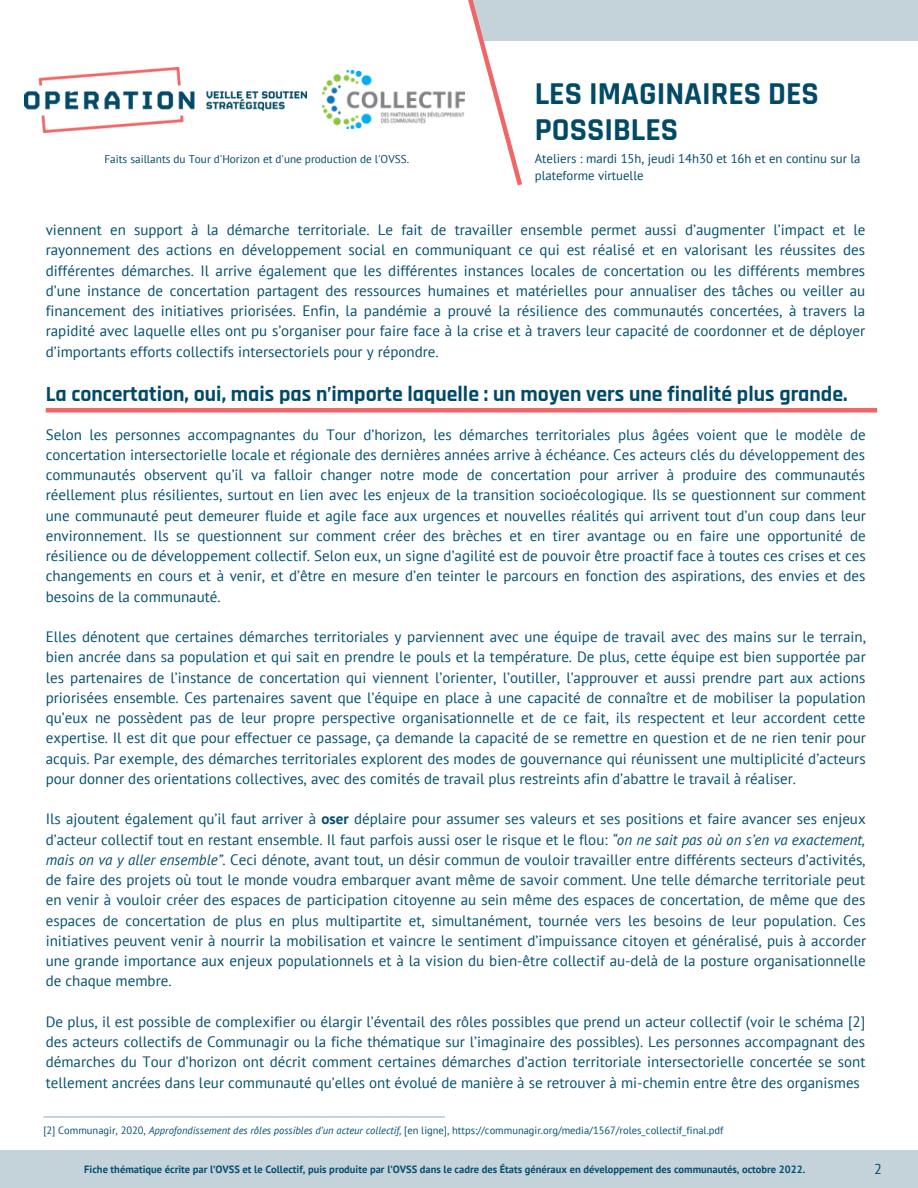
<style>
.page{position:relative;width:918px;height:1188px;background:#fff}
.page>*{position:absolute;margin:0;border:0;box-sizing:border-box;transform-origin:0 0}
.t1{font:700 32.25px/36.6px "Rajdhani";color:#004a68}
.t2{font:700 21.75px "Rajdhani";color:#004a68}
.t3{font:15px/20.2px "PT Sans";color:#04506f;text-align:justify}
.t4{font:14.25px "PT Sans";color:#004a68}
.t5{font:12.75px/17px "PT Sans";color:#004a68}
.t6{font:11.25px "PT Sans";color:#004a68}
.t7{font:10.5px "PT Sans";color:#04506f}
.t8{font:700 10.5px "PT Sans";color:#04506f}
.s1{font-weight:700}
.s2{font-style:italic}
</style>
<div class="page">
<div style="left:480px;top:0;width:438px;height:41px;background:#c4d2da"></div>
<svg style="left:464px;top:0;width:58px;height:186px"></svg>
<img style="left:25px;top:67px;width:281px;height:65px">
<img style="left:322px;top:71px;width:142px;height:57px">
<div style="left:0;top:1150px;width:918px;height:38px;background:#c4d2da"></div>
<div style="left:46px;top:408px;width:831px;height:5px;background:#f06667"></div>
<hr style="left:43px;top:1116px;width:402px;height:2px;background:#9db2be">
<p class="t6" style="left:104px;top:152px;width:306px">Faits saillants du Tour d'Horizon et d'une production de l'OVSS.</p>
<h1 class="t1" style="left:535px;top:76px;width:286px">LES IMAGINAIRES DES<br>POSSIBLES</h1>
<p class="t5" style="left:535px;top:149px;width:327px">Ateliers : mardi 15h, jeudi 14h30 et 16h et en continu sur la plateforme virtuelle</p>
<p class="t3" style="left:46px;top:219px;width:821px">viennent en support à la démarche territoriale. Le fait de travailler ensemble permet aussi d’augmenter l’impact et le rayonnement des actions en développement social en communiquant ce qui est réalisé et en valorisant les réussites des différentes démarches. Il arrive également que les différentes instances locales de concertation ou les différents membres d’une instance de concertation partagent des ressources humaines et matérielles pour annualiser des tâches ou veiller au financement des initiatives priorisées. Enfin, la pandémie a prouvé la résilience des communautés concertées, à travers la rapidité avec laquelle elles ont pu s’organiser pour faire face à la crise et à travers leur capacité de coordonner et de déployer d’importants efforts collectifs intersectoriels pour y répondre.</p>
<h2 class="t2" style="left:46px;top:381px;width:803px">La concertation, oui, mais pas n’importe laquelle : un moyen vers une finalité plus grande.</h2>
<p class="t3" style="left:46px;top:424px;width:822px">Selon les personnes accompagnantes du Tour d’horizon, les démarches territoriales plus âgées voient que le modèle de concertation intersectorielle locale et régionale des dernières années arrive à échéance. Ces acteurs clés du développement des communautés observent qu’il va falloir changer notre mode de concertation pour arriver à produire des communautés réellement plus résilientes, surtout en lien avec les enjeux de la transition socioécologique. Ils se questionnent sur comment une communauté peut demeurer fluide et agile face aux urgences et nouvelles réalités qui arrivent tout d’un coup dans leur environnement. Ils se questionnent sur comment créer des brèches et en tirer avantage ou en faire une opportunité de résilience ou de développement collectif. Selon eux, un signe d’agilité est de pouvoir être proactif face à toutes ces crises et ces changements en cours et à venir, et d’être en mesure d’en teinter le parcours en fonction des aspirations, des envies et des besoins de la communauté.</p>
<p class="t3" style="left:46px;top:627px;width:822px">Elles dénotent que certaines démarches territoriales y parviennent avec une équipe de travail avec des mains sur le terrain, bien ancrée dans sa population et qui sait en prendre le pouls et la température. De plus, cette équipe est bien supportée par les partenaires de l’instance de concertation qui viennent l’orienter, l’outiller, l’approuver et aussi prendre part aux actions priorisées ensemble. Ces partenaires savent que l’équipe en place à une capacité de connaître et de mobiliser la population qu’eux ne possèdent pas de leur propre perspective organisationnelle et de ce fait, ils respectent et leur accordent cette expertise. Il est dit que pour effectuer ce passage, ça demande la capacité de se remettre en question et de ne rien tenir pour acquis. Par exemple, des démarches territoriales explorent des modes de gouvernance qui réunissent une multiplicité d’acteurs pour donner des orientations collectives, avec des comités de travail plus restreints afin d’abattre le travail à réaliser.</p>
<p class="t3" style="left:46px;top:809px;width:822px">Ils ajoutent également qu’il faut arriver à <span class="s1">oser</span> déplaire pour assumer ses valeurs et ses positions et faire avancer ses enjeux d’acteur collectif tout en restant ensemble. Il faut parfois aussi oser le risque et le flou: <span class="s2">“on ne sait pas où on s’en va exactement, mais on va y aller ensemble”</span>. Ceci dénote, avant tout, un désir commun de vouloir travailler entre différents secteurs d’activités, de faire des projets où tout le monde voudra embarquer avant même de savoir comment. Une telle démarche territoriale peut en venir à vouloir créer des espaces de participation citoyenne au sein même des espaces de concertation, de même que des espaces de concertation de plus en plus multipartite et, simultanément, tournée vers les besoins de leur population. Ces initiatives peuvent venir à nourrir la mobilisation et vaincre le sentiment d’impuissance citoyen et généralisé, puis à accorder une grande importance aux enjeux populationnels et à la vision du bien-être collectif au-delà de la posture organisationnelle de chaque membre.</p>
<p class="t3" style="left:46px;top:1011px;width:821px">De plus, il est possible de complexifier ou élargir l’éventail des rôles possibles que prend un acteur collectif (voir le schéma [2] des acteurs collectifs de Communagir ou la fiche thématique sur l’imaginaire des possibles). Les personnes accompagnant des démarches du Tour d’horizon ont décrit comment certaines démarches d’action territoriale intersectorielle concertée se sont tellement ancrées dans leur communauté qu’elles ont évolué de manière à se retrouver à mi-chemin entre être des organismes</p>
<p class="t7" style="left:43px;top:1123px;width:682px">[2] Communagir, 2020, <span class="s2">Approfondissement des rôles possibles d’un acteur collectif,</span> [en ligne], https://communagir.org/media/1567/roles_collectif_final.pdf</p>
<p class="t8" style="left:84px;top:1162px;width:723px">Fiche thématique écrite par l’OVSS et le Collectif, puis produite par l’OVSS dans le cadre des États généraux en développement des communautés, octobre 2022.</p>
<p class="t4" style="left:874px;top:1160px;width:9px">2</p>
</div>
